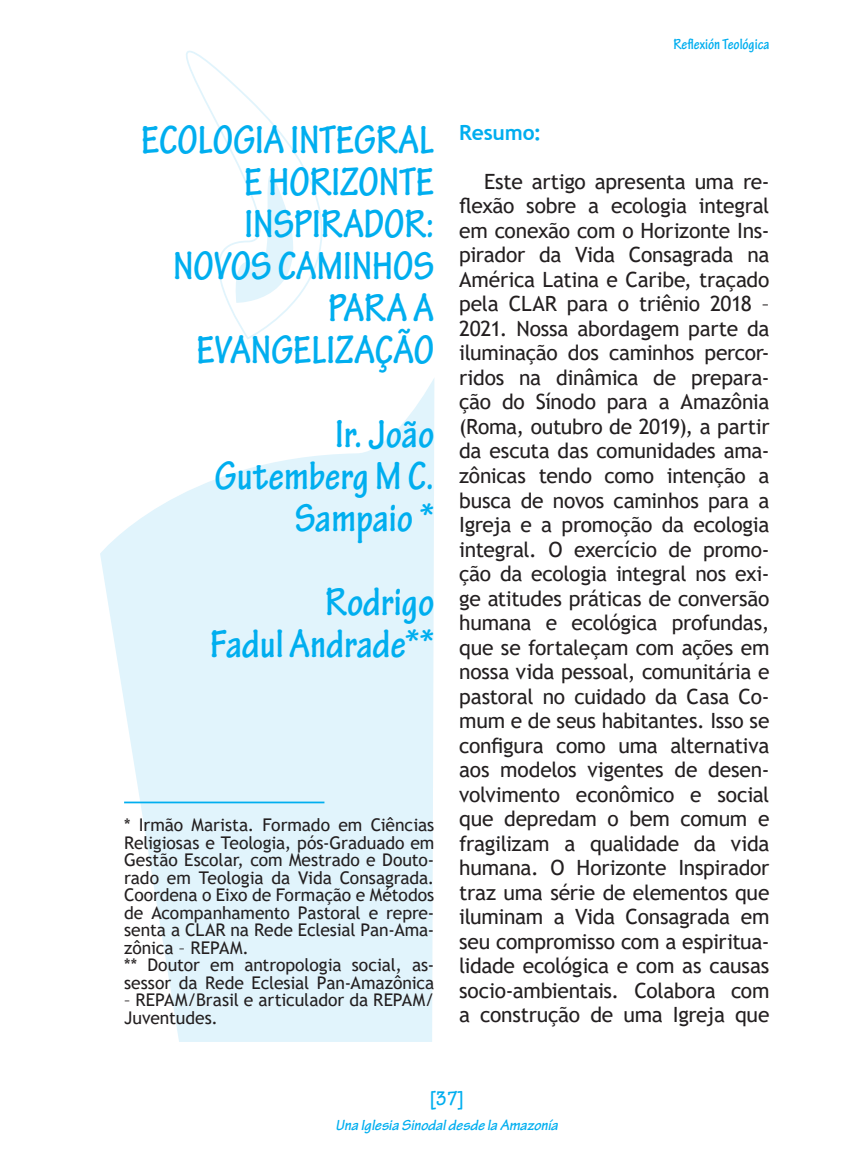
<style>
.page{position:relative;width:844px;height:1166px;background:#fff}
.page>*{position:absolute;margin:0;border:0;box-sizing:border-box;transform-origin:0 0}
.t1{font:700 condensed 42px/42px "Tekton Pro";letter-spacing:-.005em;color:#00aeef;text-align:right}
.t2{font:21px/24.5px "Trebuchet MS";letter-spacing:-.015em;color:#231f20;text-align:justify}
.t3{font:700 21px "Trebuchet MS";letter-spacing:-.01em;color:#00aeef}
.t4{font:700 condensed 21px "Tekton Pro";color:#00aeef}
.t5{font:17.5px/17.5px "Trebuchet MS";letter-spacing:-.005em;color:#231f20}
.t6{font:italic 700 15.75px "Tekton Pro";color:#00aeef}
.t7{font:700 condensed 15.75px "Tekton Pro";color:#00aeef}
</style>
<div class="page">
<svg style="left:100px;top:379px;width:334px;height:663px;fill:#e1f4fc"></svg>
<svg style="left:186px;top:50px;width:137px;height:289px"></svg>
<svg style="left:230px;top:108px;width:89px;height:195px"></svg>
<hr style="left:125px;top:801px;width:198px;height:2px;background:#00aeef">
<p class="t7" style="left:673px;top:35px;width:97px">Reflexión Teológica</p>
<h1 class="t1" style="left:141px;top:119px;width:295px">ECOLOGIA INTEGRAL<br>E HORIZONTE<br>INSPIRADOR:<br>NOVOS CAMINHOS<br>PARA A<br>EVANGELIZAÇÃO</h1>
<h1 class="t1" style="left:214px;top:413px;width:221px">Ir. João<br>Gutemberg M C.<br>Sampaio *</h1>
<h1 class="t1" style="left:210px;top:581px;width:225px">Rodrigo<br>Fadul Andrade**</h1>
<p class="t5" style="left:124px;top:816px;width:312px">* Irmão Marista. Formado em Ciências Religiosas e Teologia, pós-Graduado em Gestão Escolar, com Mestrado e Douto&shy;rado em Teologia da Vida Consagrada.<br>Coordena o Eixo de Formação e Métodos de Acompanhamento Pastoral e repre&shy;senta a CLAR na Rede Eclesial Pan-Ama&shy;zônica – REPAM.<br>** Doutor em antropologia social, as&shy;sessor da Rede Eclesial Pan-Amazônica</p>
<p class="t5" style="left:124px;top:991px;width:312px">– REPAM/Brasil e articulador da REPAM/<br>Juventudes.</p>
<p class="t3" style="left:459px;top:119px;width:84px">Resumo:</p>
<p class="t2" style="left:459px;top:169px;width:312px;text-indent:25px">Este artigo apresenta uma re&shy;flexão sobre a ecologia integral em conexão com o Horizonte Ins&shy;pirador da Vida Consagrada na América Latina e Caribe, traçado pela CLAR para o triênio 2018 – 2021. Nossa abordagem parte da iluminação dos caminhos percor&shy;ridos na dinâmica de prepara&shy;ção do Sínodo para a Amazônia (Roma, outubro de 2019), a partir da escuta das comunidades ama&shy;zônicas tendo como intenção a busca de novos caminhos para a Igreja e a promoção da ecologia integral. O exercício de promo&shy;ção da ecologia integral nos exi&shy;ge atitudes práticas de conversão humana e ecológica profundas, que se fortaleçam com ações em nossa vida pessoal, comunitária e pastoral no cuidado da Casa Co&shy;mum e de seus habitantes. Isso se configura como uma alternativa aos modelos vigentes de desen&shy;volvimento econômico e social que depredam o bem comum e fragilizam a qualidade da vida humana. O Horizonte Inspirador traz uma série de elementos que iluminam a Vida Consagrada em seu compromisso com a espiritua&shy;lidade ecológica e com as causas socio-ambientais. Colabora com a construção de uma Igreja que</p>
<p class="t4" style="left:430px;top:1086px;width:35px">[37]</p>
<p class="t6" style="left:335px;top:1115px;width:224px">Una Iglesia Sinodal desde la Amazonía</p>
</div>
